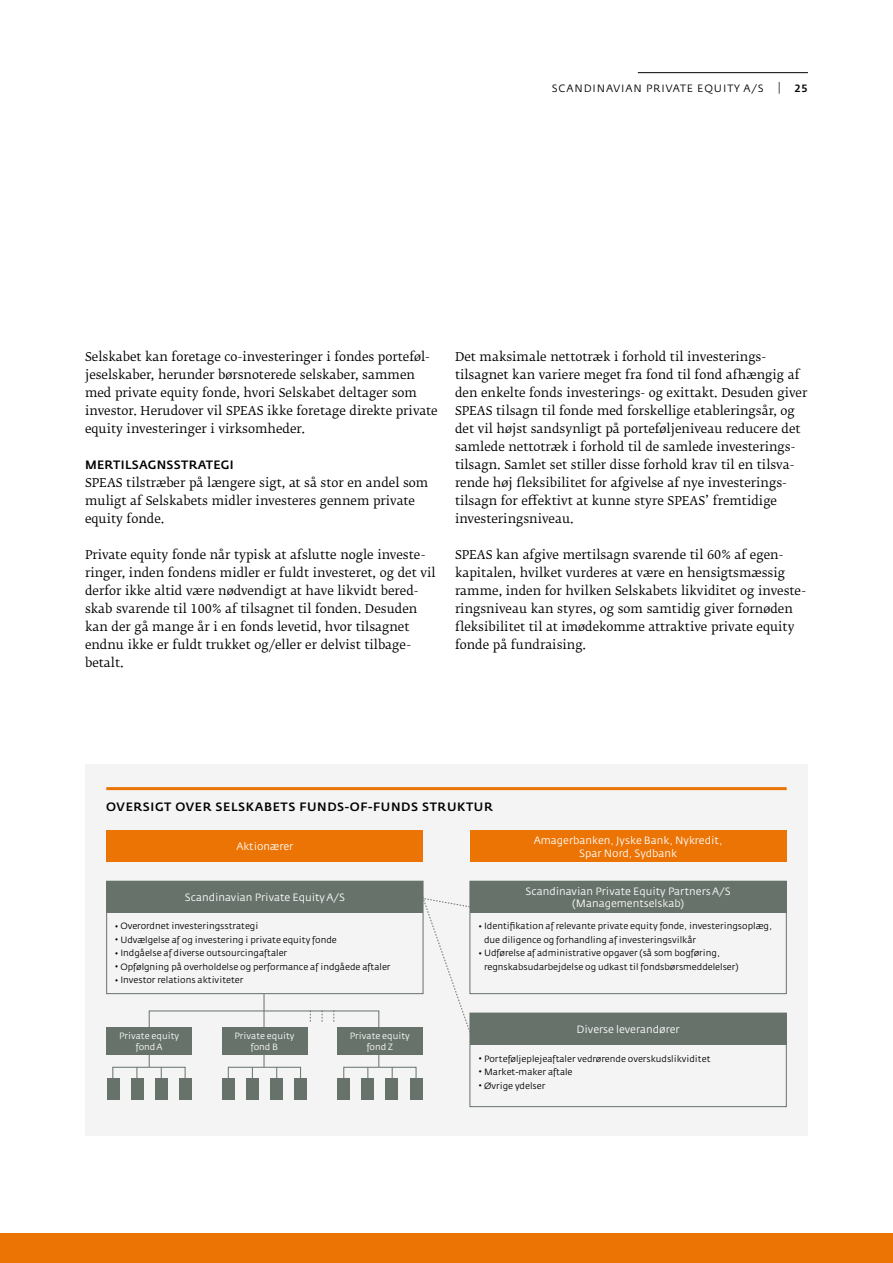
<style>
.page{position:relative;width:893px;height:1263px;background:#fff}
.page>*{position:absolute;margin:0;border:0;box-sizing:border-box;transform-origin:0 0}
.t1{font:12px/18px "Fedra Serif B Book TF";color:#000}
.t2{font:12px "Fedra Sans Medium TF";letter-spacing:.05em;color:#000}
.t3{font:12px "Fedra Sans Medium TF";letter-spacing:.025em;color:#000}
.t4{font:10.5px/12.8px "Fedra Sans Book TF";color:#fff;text-align:center}
.t5{font:10.5px "Fedra Sans Book TF";letter-spacing:.09em;color:#000}
.t6{font:9px/13.5px "Fedra Sans Book TF";color:#000}
.t7{font:9px/11.2px "Fedra Sans Book TF";color:#fff;text-align:center}
.s1{font-family:"Fedra Sans Light TF";font-size:12px}
.s2{font-family:"Fedra Sans Medium TF"}
.s3{font-size:7.5px}
</style>
<div class="page">
<div style="left:0;top:1233px;width:893px;height:30px;background:#ec7405"></div>
<hr style="left:638px;top:72px;width:170px;height:1px;background:#000">
<div style="left:85px;top:764px;width:723px;height:371px;background:#f3f4f3"></div>
<hr style="left:106px;top:787px;width:681px;height:3px;background:#ec7405">
<div style="left:107px;top:881px;width:316px;height:32px;background:#67726b"></div>
<div style="left:106px;top:881px;width:317px;height:113px;border:1px solid #67726b"></div>
<div style="left:470px;top:881px;width:316px;height:32px;background:#67726b"></div>
<div style="left:470px;top:881px;width:317px;height:113px;border:1px solid #67726b"></div>
<div style="left:470px;top:1013px;width:316px;height:32px;background:#67726b"></div>
<div style="left:470px;top:1013px;width:317px;height:94px;border:1px solid #67726b"></div>
<div style="left:107px;top:830px;width:316px;height:32px;background:#ec7405"></div>
<div style="left:470px;top:830px;width:316px;height:32px;background:#ec7405"></div>
<hr style="left:264px;top:994px;width:1px;height:73px;background:#67726b">
<svg style="left:418px;top:896px;width:59px;height:137px"></svg>
<div style="left:107px;top:1078px;width:12px;height:22px;background:#67726b"></div>
<div style="left:131px;top:1078px;width:13px;height:22px;background:#67726b"></div>
<div style="left:155px;top:1078px;width:13px;height:22px;background:#67726b"></div>
<div style="left:179px;top:1078px;width:13px;height:22px;background:#67726b"></div>
<div style="left:222px;top:1078px;width:13px;height:22px;background:#67726b"></div>
<div style="left:246px;top:1078px;width:13px;height:22px;background:#67726b"></div>
<div style="left:270px;top:1078px;width:13px;height:22px;background:#67726b"></div>
<div style="left:294px;top:1078px;width:13px;height:22px;background:#67726b"></div>
<div style="left:337px;top:1078px;width:13px;height:22px;background:#67726b"></div>
<div style="left:361px;top:1078px;width:13px;height:22px;background:#67726b"></div>
<div style="left:386px;top:1078px;width:12px;height:22px;background:#67726b"></div>
<div style="left:410px;top:1078px;width:12px;height:22px;background:#67726b"></div>
<svg style="left:112px;top:1066px;width:74px;height:16px"></svg>
<svg style="left:228px;top:1066px;width:73px;height:12px"></svg>
<svg style="left:343px;top:1066px;width:74px;height:16px"></svg>
<div style="left:107px;top:1027px;width:85px;height:28px;background:#67726b"></div>
<div style="left:222px;top:1027px;width:85px;height:28px;background:#67726b"></div>
<div style="left:337px;top:1027px;width:85px;height:28px;background:#67726b"></div>
<p class="t5" style="left:552px;top:83px;width:258px">Scandinavian private equity a/S <span class="s1">|</span> <span class="s2">25</span></p>
<p class="t1" style="left:85px;top:348px;width:354px">Selskabet kan foretage co-investeringer i fondes porteføl&shy;jeselskaber, herunder børsnoterede selskaber, sammen med private equity fonde, hvori Selskabet deltager som investor. Herudover vil SPEAS ikke foretage direkte private equity investeringer i virksomheder.</p>
<p class="t3" style="left:85px;top:458px;width:150px">M ERTILSAGNSSTRATEGI</p>
<p class="t1" style="left:85px;top:474px;width:345px">SPEAS tilstræber på længere sigt, at så stor en andel som muligt af Selskabets midler investeres gennem private equity fonde.</p>
<p class="t1" style="left:85px;top:546px;width:352px">Private equity fonde når typisk at afslutte nogle investe&shy;ringer, inden fondens midler er fuldt investeret, og det vil derfor ikke altid være nødvendigt at have likvidt bered&shy;skab svarende til 100% af tilsagnet til fonden. Desuden kan der gå mange år i en fonds levetid, hvor tilsagnet endnu ikke er fuldt trukket og/eller er delvist tilbage&shy;betalt.</p>
<p class="t1" style="left:455px;top:348px;width:354px">Det maksimale nettotræk i forhold til investerings&shy;tilsagnet kan variere meget fra fond til fond afhængig af den enkelte fonds investerings- og exittakt. Desuden giver SPEAS tilsagn til fonde med forskellige etableringsår, og det vil højst sandsynligt på porteføljeniveau reducere det samlede nettotræk i forhold til de samlede investerings&shy;tilsagn. Samlet set stiller disse forhold krav til en tilsva&shy;rende høj fleksibilitet for afgivelse af nye investerings&shy;tilsagn for effektivt at kunne styre SPEAS’ fremtidige investeringsniveau.</p>
<p class="t1" style="left:455px;top:546px;width:352px">SPEAS kan afgive mertilsagn svarende til 60% af egen&shy;kapitalen, hvilket vurderes at være en hensigtsmæssig ramme, inden for hvilken Selskabets likviditet og investe&shy;ringsniveau kan styres, og som samtidig giver fornøden fleksibilitet til at imødekomme attraktive private equity fonde på fundraising.</p>
<p class="t2" style="left:106px;top:800px;width:384px">OVERSIGT OVER SELSKABETS FUNDS-OF-FUNDS STRUKTUR</p>
<p class="t4" style="left:236px;top:840px;width:59px">Aktionærer</p>
<p class="t4" style="left:534px;top:834px;width:190px">Amagerbanken, Jyske Bank, Nykredit,<br>Spar Nord, Sydbank</p>
<p class="t4" style="left:185px;top:891px;width:162px">Scandinavian Private Equity A/S</p>
<p class="t4" style="left:525px;top:885px;width:207px">Scandinavian Private Equity Partners A/S (Managementselskab)</p>
<p class="t6" style="left:115px;top:920px;width:145px"><span class="s3">•</span> Overordnet investeringsstrategi</p>
<p class="t6" style="left:115px;top:933px;width:224px"><span class="s3">•</span> U dvælgelse af og investering i private equity fonde</p>
<p class="t6" style="left:115px;top:947px;width:174px"><span class="s3">•</span> I ndgåelse af diverse outsourcingaftaler</p>
<p class="t6" style="left:115px;top:960px;width:277px"><span class="s3">•</span> Opfølgning på overholdelse og performance af indgåede aftaler</p>
<p class="t6" style="left:115px;top:974px;width:130px"><span class="s3">•</span> I nvestor relations aktiviteter</p>
<p class="t7" style="left:119px;top:1030px;width:61px">Private equity fond A</p>
<p class="t7" style="left:235px;top:1030px;width:61px">Private equity fond B</p>
<p class="t7" style="left:350px;top:1030px;width:61px">Private equity fond Z</p>
<p class="t6" style="left:484px;top:920px;width:289px;text-indent:-6px"><span class="s3">•</span> Identifikation af relevante private equity fonde, investeringsoplæg, due diligence og forhandling af investeringsvilkår</p>
<p class="t6" style="left:484px;top:947px;width:256px;text-indent:-6px"><span class="s3">•</span> U dførelse af administrative opgaver (så som bogføring, regnskabsudarbejdelse og udkast til fondsbørsmeddelelser)</p>
<p class="t4" style="left:577px;top:1023px;width:105px">Diverse leverandører</p>
<p class="t6" style="left:478px;top:1052px;width:233px"><span class="s3">•</span> Porteføljeplejeaftaler vedrørende overskudslikviditet</p>
<p class="t6" style="left:478px;top:1065px;width:96px"><span class="s3">•</span> M arket-maker aftale</p>
<p class="t6" style="left:478px;top:1079px;width:68px"><span class="s3">•</span> Øvrige ydelser</p>
</div>
